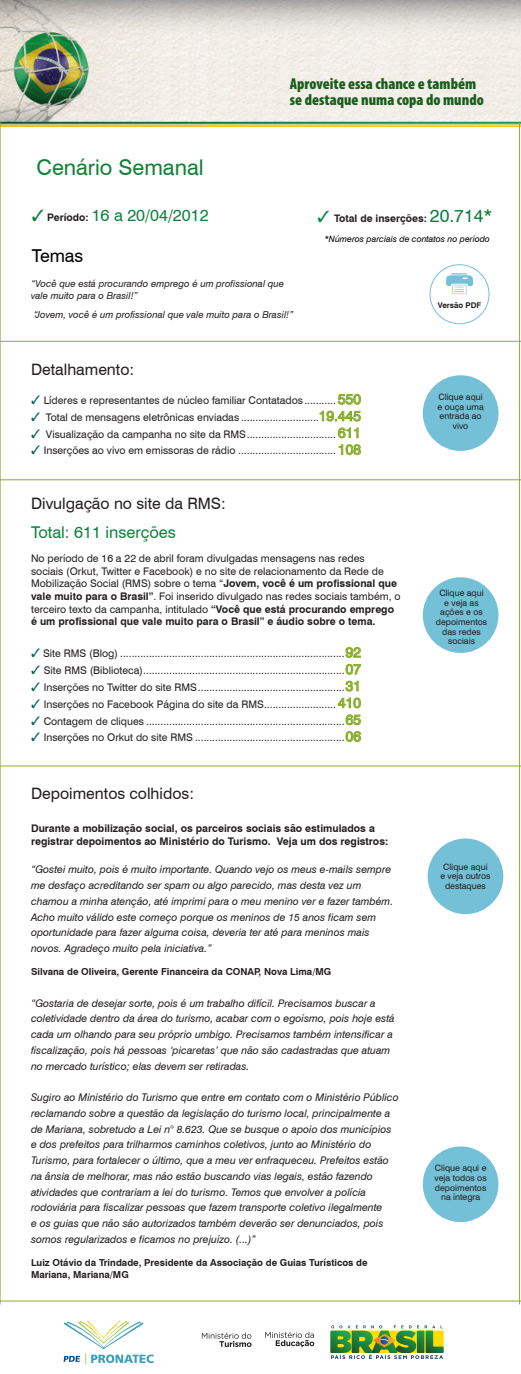
<style>
.page{position:relative;width:521px;height:1374px;background:#fff}
.page>*{position:absolute;margin:0;border:0;box-sizing:border-box;transform-origin:0 0}
.t1{font:21.61px "Swiss 721 BT";color:#118139}
.t2{font:17.76px "Swiss 721 BT";color:#000}
.t3{font:16.28px "Swiss 721 BT";color:#0f823d}
.titulo_18{font:15.75px "Swiss 721 BT";color:#231f20}
.titulo_18-2{font:900 condensed 15.75px "Myriad Pro";color:#195d1b}
.t4{font:10.5px/12.6px "Swiss 721 BT";color:#231f20}
.assinatura_depoiment{font:italic 10.5px/15.8px "Swiss 721 BT";color:#231f20}
.depoimento{font:italic 10.5px/15.8px "Swiss 721 BT";color:#231f20}
.t5{font:700 10.5px/12.6px "Swiss 721 BT";color:#231f20}
.t6{font:700 10.33px "Swiss 721 BT";color:#231f20}
.assinatura_depoiment-2{font:700 9.62px/11.5px "Swiss 721 BT";color:#231f20}
.t7{font:italic 9.62px/11.5px "Swiss 721 BT";color:#231f20}
.t8{font:8.75px/9.6px "Swiss 721 BT";color:#231f20;text-align:center}
.t9{font:italic 8.75px "Swiss 721 BT";color:#000}
.t10{font:700 7.88px "Swiss 721 BT";color:#231f20}
.s1{color:#0d7e40}
.s2{font-weight:700;font-size:10.33px;color:#231f20}
.s3{color:#0c8840}
.s4{font-weight:400;font-size:17.76px;color:#0d7c3a}
.s5{color:#006857}
.s6{font-size:14px;color:#89ad2d}
.s7{font-weight:700}
</style>
<div class="page">
<svg style="left:64px;top:1320px;width:90px;height:44px"></svg>
<svg style="left:330px;top:1325px;width:114px;height:34px"></svg>
<svg style="left:202px;top:1332px;width:49px;height:15px"></svg>
<svg style="left:265px;top:1332px;width:49px;height:15px"></svg>
<img style="left:0;top:1px;width:520px;height:125px">
<hr style="left:0;top:121px;width:1px;height:1183px;background:#89ad2d">
<hr style="left:519px;top:121px;width:1px;height:1183px;background:#89ad2d">
<svg style="left:338px;top:394px;width:23px;height:11px"></svg>
<svg style="left:320px;top:411px;width:41px;height:27px"></svg>
<svg style="left:339px;top:444px;width:22px;height:11px"></svg>
<svg style="left:346px;top:647px;width:15px;height:11px"></svg>
<svg style="left:346px;top:664px;width:15px;height:11px"></svg>
<svg style="left:338px;top:681px;width:23px;height:27px"></svg>
<svg style="left:346px;top:714px;width:15px;height:11px"></svg>
<svg style="left:346px;top:731px;width:15px;height:11px"></svg>
<hr style="left:0;top:341px;width:521px;height:1px;background:#89ad2d">
<hr style="left:0;top:480px;width:521px;height:1px;background:#89ad2d">
<hr style="left:0;top:766px;width:521px;height:1px;background:#89ad2d">
<hr style="left:0;top:1301px;width:521px;height:1px;background:#89ad2d">
<div style="left:423px;top:375px;width:75px;height:76px;background:#74c0d7;border-radius:50%"></div>
<div style="left:423px;top:1146px;width:75px;height:76px;background:#74c0d7;border-radius:50%"></div>
<div style="left:428px;top:838px;width:75px;height:76px;background:#74c0d7;border-radius:50%"></div>
<div style="left:423px;top:577px;width:75px;height:76px;background:#74c0d7;border-radius:50%"></div>
<div style="left:429px;top:264px;width:60px;height:60px;border:1px solid #74c0d7;border-radius:50%"></div>
<svg style="left:446px;top:273px;width:27px;height:21px"></svg>
<p class="t1" style="left:37px;top:154px;width:169px">Cenário Semanal</p>
<p class="t3" style="left:32px;top:206px;width:178px"><span class="s1">✓</span> <span class="s2">Período:</span> 16 a 20/04/2012</p>
<p class="titulo_18-2" style="left:290px;top:75px;width:188px">Aproveite essa chance e também</p>
<p class="titulo_18-2" style="left:290px;top:91px;width:195px">se destaque numa copa do mundo</p>
<p class="t6" style="left:317px;top:212px;width:176px"><span class="s3">✓</span> Total de inserções: <span class="s4">20.714*</span></p>
<p class="t9" style="left:325px;top:234px;width:167px">*Números parciais de contatos no período</p>
<p class="t2" style="left:32px;top:245px;width:53px">Temas</p>
<p class="t7" style="left:31px;top:278px;width:255px">“Você que está procurando emprego é um profissional que vale muito para o Brasil!”</p>
<p class="t7" style="left:34px;top:309px;width:261px">“Jovem, você é um profissional que vale muito para o Brasil!”</p>
<p class="titulo_18" style="left:31px;top:360px;width:105px">Detalhamento:</p>
<p class="t4" style="left:31px;top:394px;width:331px"><span class="s5">✓</span> Líderes e representantes de núcleo familiar Contatados........... <span class="s6">550</span></p>
<p class="t4" style="left:31px;top:411px;width:331px"><span class="s5">✓</span> Total de mensagens eletrônicas enviadas ...........................<span class="s6">19.445</span></p>
<p class="t4" style="left:31px;top:427px;width:331px"><span class="s5">✓</span> Visualização da campanha no site da RMS............................... <span class="s6">611</span></p>
<p class="t4" style="left:31px;top:444px;width:331px"><span class="s5">✓</span> Inserções ao vivo em emissoras de rádio .................................. <span class="s6">108</span></p>
<p class="titulo_18" style="left:31px;top:493px;width:196px">Divulgação no site da RMS:</p>
<p class="t3" style="left:31px;top:522px;width:146px">Total: 611 inserções</p>
<p class="t4" style="left:31px;top:552px;width:371px">No período de 16 a 22 de abril foram divulgadas mensagens nas redes<br>sociais (Orkut, Twitter e Facebook) e no site de relacionamento da Rede de Mobilização Social (RMS) sobre o tema “<span class="s7">Jovem, você é um profissional que vale muito para o Brasil”</span>. Foi inserido divulgado nas redes sociais também, o terceiro texto da campanha, intitulado <span class="s7">“Você que está procurando emprego é um profissional que vale muito para o Brasil” e áudio sobre o tema.</span></p>
<p class="t4" style="left:31px;top:647px;width:331px"><span class="s5">✓</span> Site RMS (Blog) ..............................................................................<span class="s6">92</span></p>
<p class="t4" style="left:31px;top:664px;width:331px"><span class="s5">✓</span> Site RMS (Biblioteca)......................................................................<span class="s6">07</span></p>
<p class="t4" style="left:31px;top:681px;width:331px"><span class="s5">✓</span> Inserções no Twitter do site RMS...................................................<span class="s6">31</span></p>
<p class="t4" style="left:31px;top:697px;width:331px"><span class="s5">✓</span> Inserções no Facebook Página do site da RMS......................... <span class="s6">410</span></p>
<p class="t4" style="left:31px;top:714px;width:331px"><span class="s5">✓</span> Contagem de cliques .....................................................................<span class="s6">65</span></p>
<p class="t4" style="left:31px;top:731px;width:331px"><span class="s5">✓</span> Inserções no Orkut do site RMS ....................................................<span class="s6">06</span></p>
<p class="titulo_18" style="left:31px;top:783px;width:164px">Depoimentos colhidos:</p>
<p class="t5" style="left:31px;top:822px;width:359px">Durante a mobilização social, os parceiros sociais são estimulados a registrar depoimentos ao Ministério do Turismo. Veja um dos registros:</p>
<p class="depoimento" style="left:31px;top:861px;width:364px">“Gostei muito, pois é muito importante. Quando vejo os meus e-mails sempre me desfaço acreditando ser spam ou algo parecido, mas desta vez um chamou a minha atenção, até imprimi para o meu menino ver e fazer também.<br>Acho muito válido este começo porque os meninos de 15 anos ficam sem oportunidade para fazer alguma coisa, deveria ter até para meninos mais novos. Agradeço muito pela iniciativa.”</p>
<p class="assinatura_depoiment-2" style="left:31px;top:966px;width:302px">Silvana de Oliveira, Gerente Financeira da CONAP, Nova Lima/MG</p>
<p class="assinatura_depoiment" style="left:31px;top:995px;width:365px">“Gostaria de desejar sorte, pois é um trabalho difícil. Precisamos buscar a coletividade dentro da área do turismo, acabar com o egoísmo, pois hoje está cada um olhando para seu próprio umbigo. Precisamos também intensificar a fiscalização, pois há pessoas ‘picaretas’ que não são cadastradas que atuam no mercado turístico; elas devem ser retiradas.</p>
<p class="assinatura_depoiment" style="left:31px;top:1089px;width:369px">Sugiro ao Ministério do Turismo que entre em contato com o Ministério Público reclamando sobre a questão da legislação do turismo local, principalmente a de Mariana, sobretudo a Lei n° 8.623. Que se busque o apoio dos municípios e dos prefeitos para trilharmos caminhos coletivos, junto ao Ministério do Turismo, para fortalecer o último, que a meu ver enfraqueceu. Prefeitos estão na ânsia de melhorar, mas não estão buscando vias legais, estão fazendo atividades que contrariam a lei do turismo. Temos que envolver a polícia rodoviária para fiscalizar pessoas que fazem transporte coletivo ilegalmente<br>e os guias que não são autorizados também deverão ser denunciados, pois somos regularizados e ficamos no prejuízo. (...)”</p>
<p class="assinatura_depoiment-2" style="left:31px;top:1257px;width:338px">Luiz Otávio da Trindade, Presidente da Associação de Guias Turísticos de<br>Mariana, Mariana/MG</p>
<p class="t10" style="left:438px;top:300px;width:45px">Versão PDF</p>
<p class="t8" style="left:437px;top:392px;width:48px">Clique aqui e ouça uma entrada ao vivo</p>
<p class="t8" style="left:436px;top:588px;width:53px">Clique aqui<br>e veja as ações e os depoimentos das redes sociais</p>
<p class="t8" style="left:440px;top:862px;width:52px">Clique aqui e veja outros destaques</p>
<p class="t8" style="left:434px;top:1163px;width:54px">Clique aqui e veja todos os depoimentos na íntegra</p>
</div>
